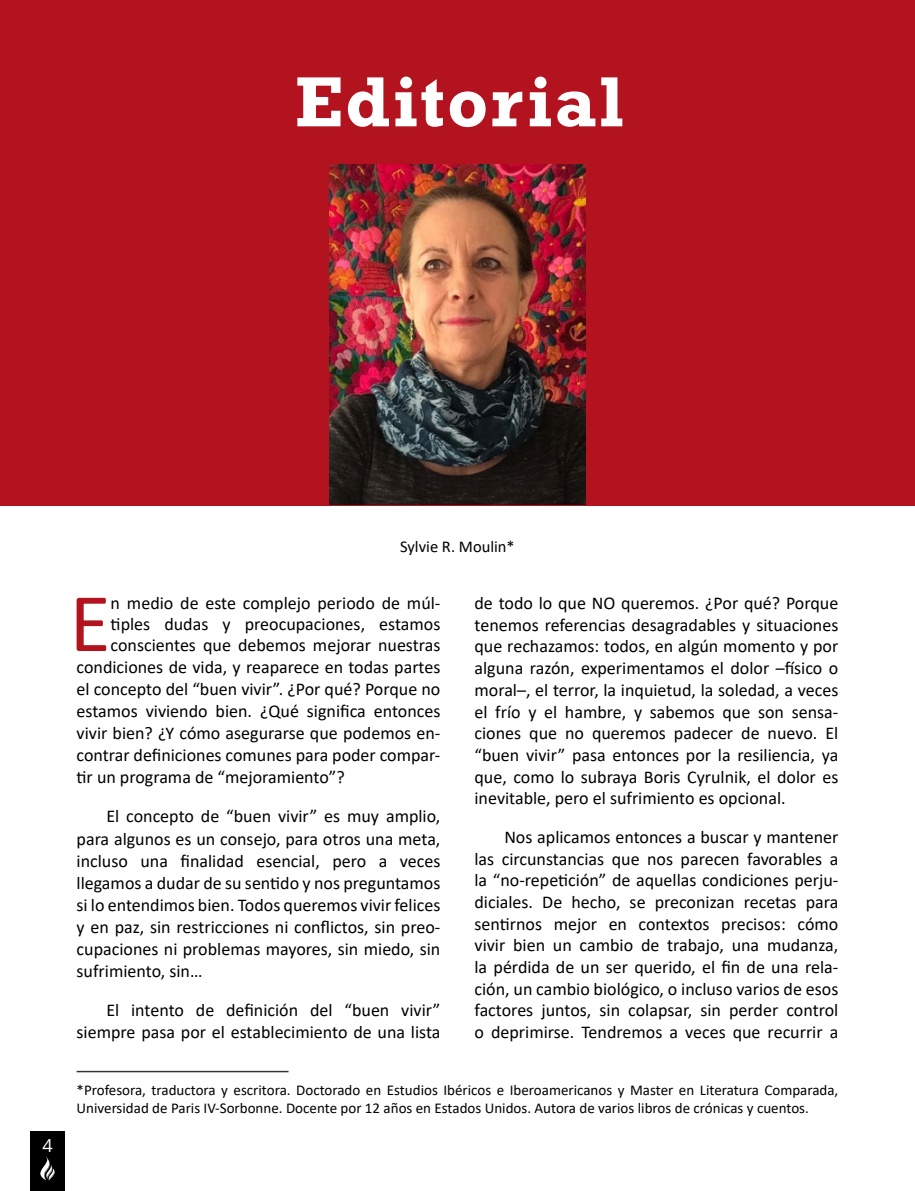
<style>
.page{position:relative;width:915px;height:1191px;background:#fff}
.page>*{position:absolute;margin:0;border:0;box-sizing:border-box;transform-origin:0 0}
.t1{font:84.15px "Calibri";color:#b2131f}
.t2{font:700 72px "Rockwell";letter-spacing:.03em;color:#fff}
.t3{font:18px/21.6px "Calibri";color:#000;text-align:justify}
.t4{font:18px "Open Sans";color:#fff}
.t5{font:16.5px "Calibri";color:#000}
.t6{font:15px/18px "Calibri";color:#000}
</style>
<div class="page">
<div style="left:31px;top:1131px;width:34px;height:60px;background:#000"></div>
<svg style="left:40px;top:1157px;width:15px;height:23px"></svg>
<div style="left:0;top:0;width:914px;height:505px;background:#b2131f"></div>
<hr style="left:77px;top:1070px;width:211px;height:2px;background:#000">
<img style="left:330px;top:164px;width:255px;height:341px">
<h2 class="t2" style="left:295px;top:58px;width:330px">Editorial</h2>
<p class="t4" style="left:42px;top:1133px;width:12px">4</p>
<p class="t5" style="left:400px;top:534px;width:116px">Sylvie R. Moulin*</p>
<h1 class="t1" style="left:69px;top:564px;width:43px">E</h1>
<p class="t3" style="left:111px;top:592px;width:331px">n medio de este complejo periodo de múl-</p>
<p class="t3" style="left:111px;top:613px;width:331px">tiples dudas y preocupaciones, estamos</p>
<p class="t3" style="left:111px;top:634px;width:331px">conscientes que debemos mejorar nuestras</p>
<p class="t3" style="left:77px;top:656px;width:365px">condiciones de vida, y reaparece en todas partes</p>
<p class="t3" style="left:77px;top:678px;width:365px">el concepto del “buen vivir”. ¿Por qué? Porque no</p>
<p class="t3" style="left:77px;top:700px;width:365px">estamos viviendo bien. ¿Qué significa entonces</p>
<p class="t3" style="left:77px;top:722px;width:365px">vivir bien? ¿Y cómo asegurarse que podemos en-</p>
<p class="t3" style="left:77px;top:744px;width:365px">contrar definiciones comunes para poder compar-</p>
<p class="t3" style="left:77px;top:766px;width:269px">tir un programa de “mejoramiento”?</p>
<p class="t3" style="left:77px;top:805px;width:365px;line-height:22px;text-indent:30px">El concepto de “buen vivir” es muy amplio, para algunos es un consejo, para otros una meta, incluso una finalidad esencial, pero a veces llegamos a dudar de su sentido y nos preguntamos si lo entendimos bien. Todos queremos vivir felices y en paz, sin restricciones ni conflictos, sin preo&shy;cupaciones ni problemas mayores, sin miedo, sin sufrimiento, sin…</p>
<p class="t3" style="left:77px;top:998px;width:365px;line-height:22px;text-align:right">El intento de definición del “buen vivir” siempre pasa por el establecimiento de una lista</p>
<p class="t3" style="left:474px;top:592px;width:365px">de todo lo que NO queremos. ¿Por qué? Porque tenemos referencias desagradables y situaciones que rechazamos: todos, en algún momento y por alguna razón, experimentamos el dolor –físico o moral–, el terror, la inquietud, la soledad, a veces el frío y el hambre, y sabemos que son sensa&shy;ciones que no queremos padecer de nuevo. El “buen vivir” pasa entonces por la resiliencia, ya que, como lo subraya Boris Cyrulnik, el dolor es inevitable, pero el sufrimiento es opcional.</p>
<p class="t3" style="left:474px;top:825px;width:365px;text-indent:30px">Nos aplicamos entonces a buscar y mantener las circunstancias que nos parecen favorables a la “no-repetición” de aquellas condiciones perju&shy;diciales. De hecho, se preconizan recetas para sentirnos mejor en contextos precisos: cómo vivir bien un cambio de trabajo, una mudanza, la pérdida de un ser querido, el fin de una rela&shy;ción, un cambio biológico, o incluso varios de esos factores juntos, sin colapsar, sin perder control o deprimirse. Tendremos a veces que recurrir a</p>
<p class="t6" style="left:77px;top:1080px;width:763px">*Profesora, traductora y escritora. Doctorado en Estudios Ibéricos e Iberoamericanos y Master en Literatura Comparada,<br>Universidad de Paris IV-Sorbonne. Docente por 12 años en Estados Unidos. Autora de varios libros de crónicas y cuentos.</p>
</div>
